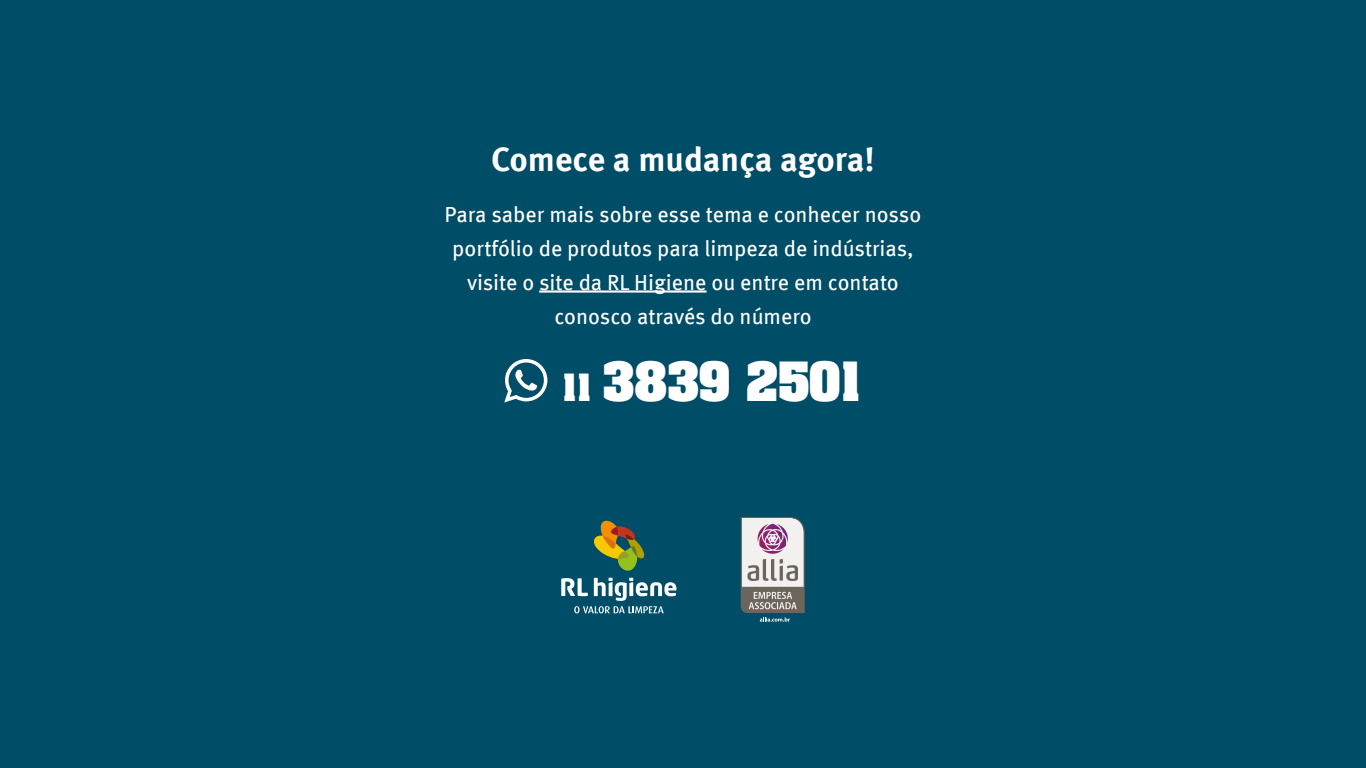
<style>
.page{position:relative;width:1366px;height:768px;background:#004d67}
.page>*{position:absolute;margin:0;border:0;box-sizing:border-box;transform-origin:0 0}
.t1{font:700 46.1px "Aachen Std";color:#fff}
.t2{font:700 33.9px "Meta Pro";color:#fff}
.t3{font:21.8px/33.9px "Meta Pro";color:#fff;text-align:center}
.s1{font-size:32px}
</style>
<div class="page">
<svg style="left:561px;top:520px;width:115px;height:93px"></svg>
<hr style="left:539px;top:290px;width:168px;height:3px;background:#fff">
<svg style="left:741px;top:517px;width:64px;height:105px;background:#acaaae"></svg>
<svg style="left:504px;top:359px;width:43px;height:44px"></svg>
<h2 class="t2" style="left:491px;top:133px;width:385px">Comece a mudança agora!</h2>
<p class="t3" style="left:445px;top:196px;width:478px">Para saber mais sobre esse tema e conhecer nosso portfólio de produtos para limpeza de indústrias, visite o site da RL Higiene ou entre em contato conosco através do número</p>
<h1 class="t1" style="left:563px;top:348px;width:301px"><span class="s1">11</span> 3839 2501</h1>
</div>
